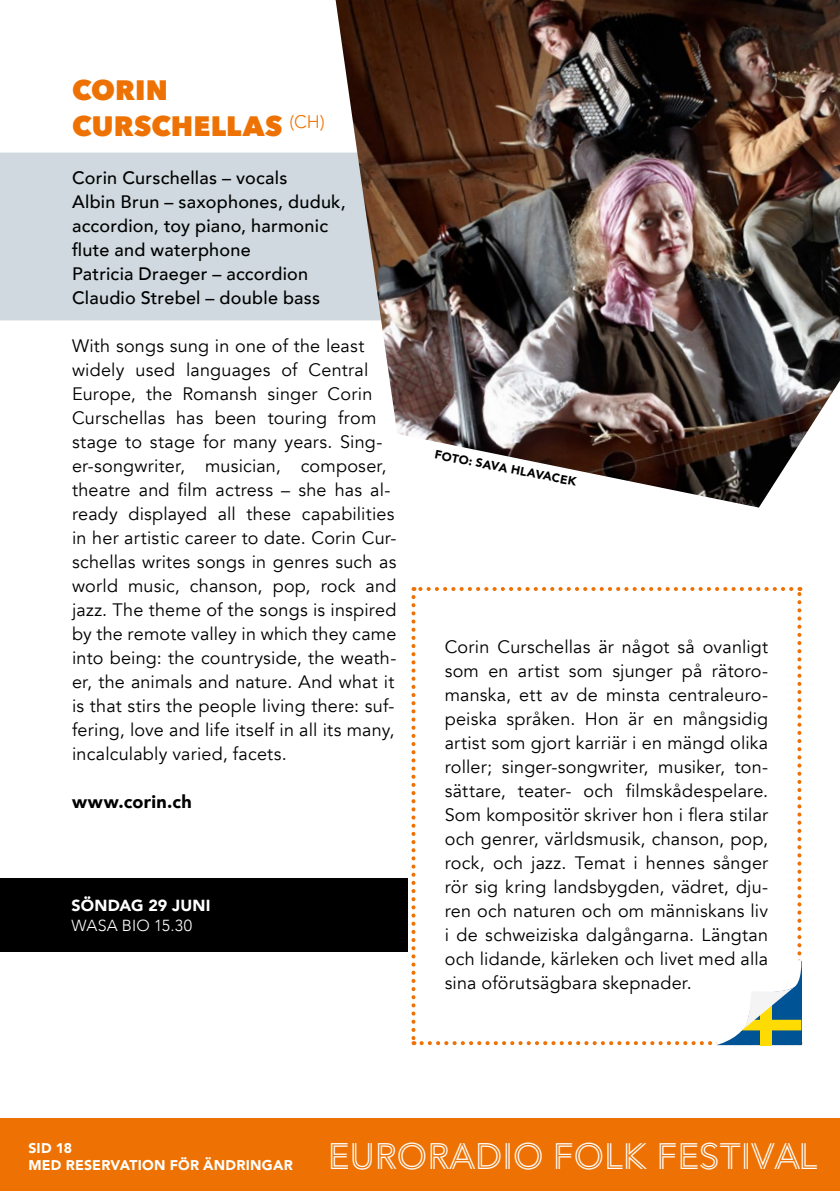
<style>
.page{position:relative;width:840px;height:1191px;background:#fff}
.page>*{position:absolute;margin:0;border:0;box-sizing:border-box;transform-origin:0 0}
.t1{font:36.4px "Avenir P2";color:#fff}
.t2{font:800 28px/36px "Avenir Next";letter-spacing:.005em;color:#ee7203}
.t3{font:18px/24px "Avenir";letter-spacing:.01em;color:#000}
.t4{font:500 18px/24px "Avenir";letter-spacing:.015em;color:#000}
.t5{font:900 18px "Avenir";letter-spacing:.02em;color:#000}
.t6{font:900 16px "Avenir";letter-spacing:.015em;color:#fff}
.t7{font:300 16px "Avenir";letter-spacing:.015em;color:#fff}
.t8{font:900 14px/16.8px "Avenir LT Pro";letter-spacing:.02em;color:#fff}
.t9{font:900 12px "Avenir";color:#000}
.s1{font-size:36.6px}
</style>
<div class="page">
<div style="left:0;top:1119px;width:839px;height:72px;background:#ee7203"></div>
<div style="left:0;top:153px;width:335px;height:167px;background:#cfd9df"></div>
<svg style="left:411px;top:587px;width:390px;height:459px"></svg>
<img style="left:335px;top:0;width:504px;height:507px">
<div style="left:0;top:878px;width:407px;height:74px;background:#000"></div>
<h2 class="t2" style="left:72px;top:72px;width:254px">CORIN<br>CURSCHELLAS <sup>(CH)</sup></h2>
<p class="t4" style="left:72px;top:165px;width:275px">Corin Curschellas – vocals<br>Albin Brun – saxophones, duduk, accordion, toy piano, harmonic flute and waterphone<br>Patricia Draeger – accordion<br>Claudio Strebel – double bass</p>
<p class="t3" style="left:72px;top:334px;width:326px">With songs sung in one of the least widely used languages of Central Europe, the Romansh singer Corin Curschellas has been touring from stage to stage for many years. Sing&shy;er-songwriter, musician, composer, theatre and film actress – she has al&shy;ready displayed all these capabilities in her artistic career to date. Corin Cur&shy;schellas writes songs in genres such as world music, chanson, pop, rock and jazz. The theme of the songs is inspired by the remote valley in which they came into being: the countryside, the weath&shy;er, the animals and nature. And what it is that stirs the people living there: suf&shy;fering, love and life itself in all its many, incalculably varied, facets.</p>
<p class="t5" style="left:72px;top:786px;width:121px">www.corin.ch</p>
<p class="t6" style="left:71px;top:892px;width:141px">SÖNDAG 29 JUNI</p>
<p class="t7" style="left:71px;top:915px;width:122px">WASA BIO 15.30</p>
<p class="t9" style="left:436px;top:444px;width:146px;rotate:11deg">FOTO: SAVA HLAVACEK</p>
<p class="t3" style="left:444px;top:635px;width:325px;text-align:justify">Corin Curschellas är något så ovanligt som en artist som sjunger på rätoro&shy;manska, ett av de minsta centraleuro&shy;peiska språken. Hon är en mångsidig artist som gjort karriär i en mängd olika roller; singer-songwriter, musiker, ton&shy;sättare, teater- och filmskådespelare.<br>Som kompositör skriver hon i flera stilar och genrer, världsmusik, chanson, pop, rock, och jazz. Temat i hennes sånger rör sig kring landsbygden, vädret, dju&shy;ren och naturen och om människans liv i de schweiziska dalgångarna. Längtan och lidande, kärleken och livet med alla sina oförutsägbara skepnader.</p>
<p class="t8" style="left:28px;top:1139px;width:266px">SID 18<br>MED RESERVATION FÖR ÄNDRINGAR</p>
<h1 class="t1" style="left:327px;top:1134px;width:491px"><span class="s1">EURORADIO</span> FOLK FESTIVAL</h1>
</div>
